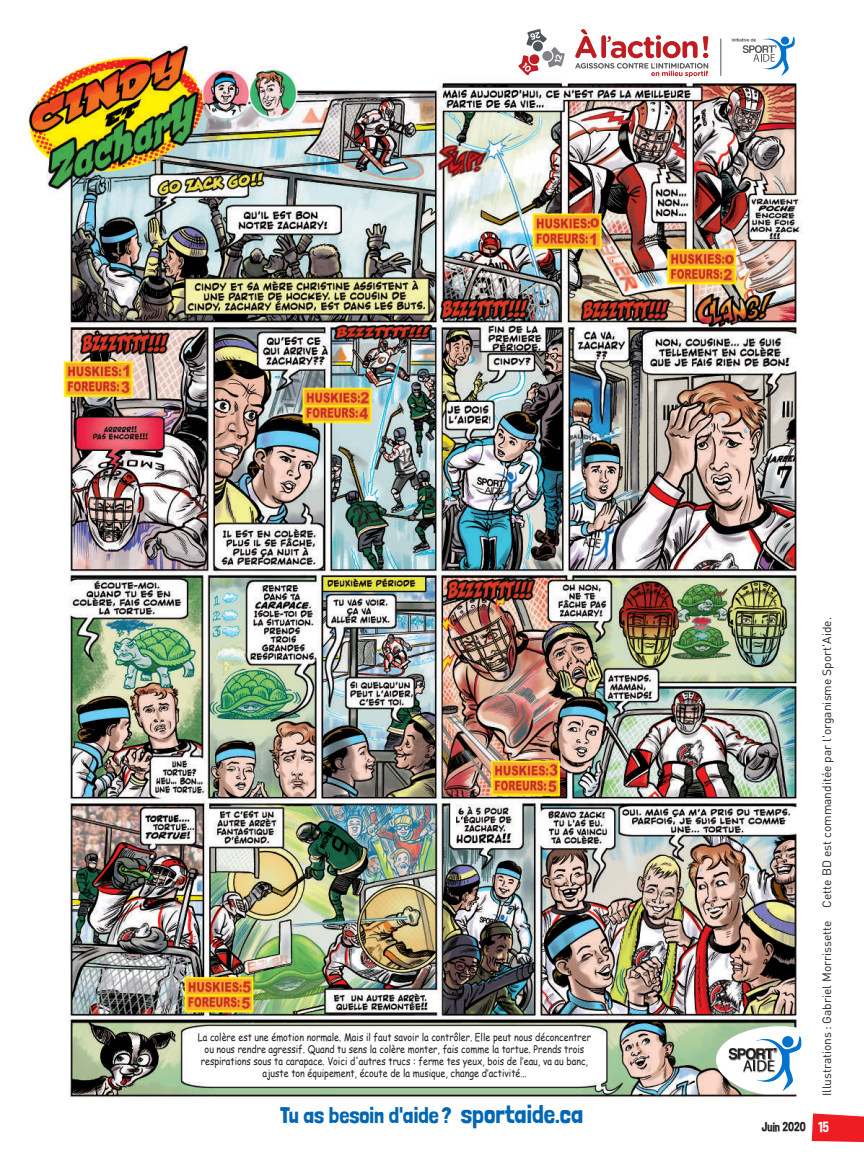
<style>
.page{position:relative;width:864px;height:1161px;background:#fff}
.page>*{position:absolute;margin:0;border:0;box-sizing:border-box;transform-origin:0 0}
.t1{font:22.5px "Londrina Solid";color:#0166b3}
.t2{font:13.5px "Dimbo";color:#231f20}
.t3{font:12px "DIN";color:#231f20}
.t4{font:10.5px/12px "Comic Sans MS";color:#231f20;text-align:center;scale:.85 1}
.s1{font-size:25.5px}
.s2{font-size:15px;color:#fff}
</style>
<div class="page">
<svg style="left:812px;top:1113px;width:52px;height:29px;background:#ef3137"></svg>
<img style="left:28px;top:36px;width:774px;height:1062px">
<svg style="left:518px;top:29px;width:47px;height:47px"></svg>
<svg style="left:575px;top:29px;width:133px;height:48px"></svg>
<hr style="left:721px;top:39px;width:1px;height:37px;background:#505659">
<svg style="left:732px;top:36px;width:63px;height:40px"></svg>
<div style="left:716px;top:1026px;width:126px;height:68px;background:#fff;border-radius:50%"></div>
<svg style="left:729px;top:1035px;width:73px;height:56px"></svg>
<p class="t4" style="left:198px;top:1031px;width:464px">La colère est une émotion normale. Mais il faut savoir la contrôler. Elle peut nous déconcentrer ou nous rendre agressif. Quand tu sens la colère monter, fais comme la tortue. Prends trois respirations sous ta carapace. Voici d'autres trucs : ferme tes yeux, bois de l’eau, va au banc, ajuste ton équipement, écoute de la musique, change d’activité…</p>
<h1 class="t1" style="left:280px;top:1102px;width:305px">Tu as besoin d'aide ? <span class="s1">sportaide.ca</span></h1>
<p class="t3" style="left:819px;top:908px;width:292px;rotate:-90deg">Cette BD est commanditée par l'organisme Sport'Aide.</p>
<p class="t3" style="left:819px;top:1096px;width:177px;rotate:-90deg">Illustrations : Gabriel Morrissette</p>
<p class="t2" style="left:761px;top:1119px;width:83px">Juin 2020 <span class="s2">15 15</span></p>
</div>
